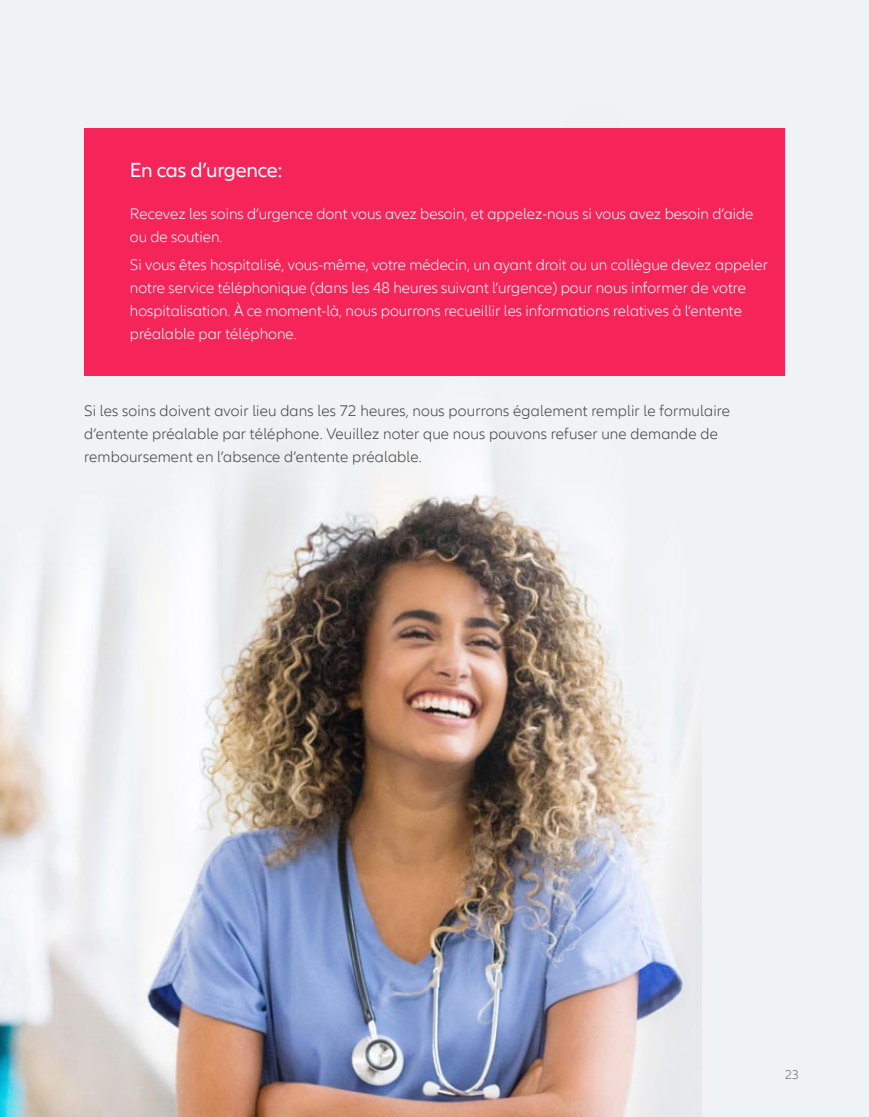
<style>
.page{position:relative;width:869px;height:1117px;background:#fff}
.page>*{position:absolute;margin:0;border:0;box-sizing:border-box;transform-origin:0 0}
.t1{font:21px "Allianz Neo";letter-spacing:-.01em;color:#fff}
.t2{font:300 15.75px/22.8px "Allianz Neo";color:#fff}
.t3{font:300 15.75px/22.8px "Allianz Neo";letter-spacing:.01em;color:#414141}
.t4{font:300 13.12px "Allianz Neo";color:#6c6e71}
</style>
<div class="page">
<img style="left:0;top:0;width:868px;height:1116px">
<div style="left:84px;top:128px;width:700px;height:247px;background:#f52459"></div>
<h1 class="t1" style="left:130px;top:157px;width:154px">En cas d’urgence:</h1>
<p class="t2" style="left:130px;top:202px;width:624px">Recevez les soins d’urgence dont vous avez besoin, et appelez-nous si vous avez besoin d’aide ou de soutien.</p>
<p class="t2" style="left:130px;top:254px;width:639px">Si vous êtes hospitalisé, vous-même, votre médecin, un ayant droit ou un collègue devez appeler notre service téléphonique (dans les 48 heures suivant l’urgence) pour nous informer de votre hospitalisation. À ce moment-là, nous pourrons recueillir les informations relatives à l’entente préalable par téléphone.</p>
<p class="t3" style="left:84px;top:399px;width:647px">Si les soins doivent avoir lieu dans les 72 heures, nous pourrons également remplir le formulaire d’entente préalable par téléphone. Veuillez noter que nous pouvons refuser une demande de remboursement en l’absence d’entente préalable.</p>
<p class="t4" style="left:784px;top:1066px;width:16px">23</p>
</div>
